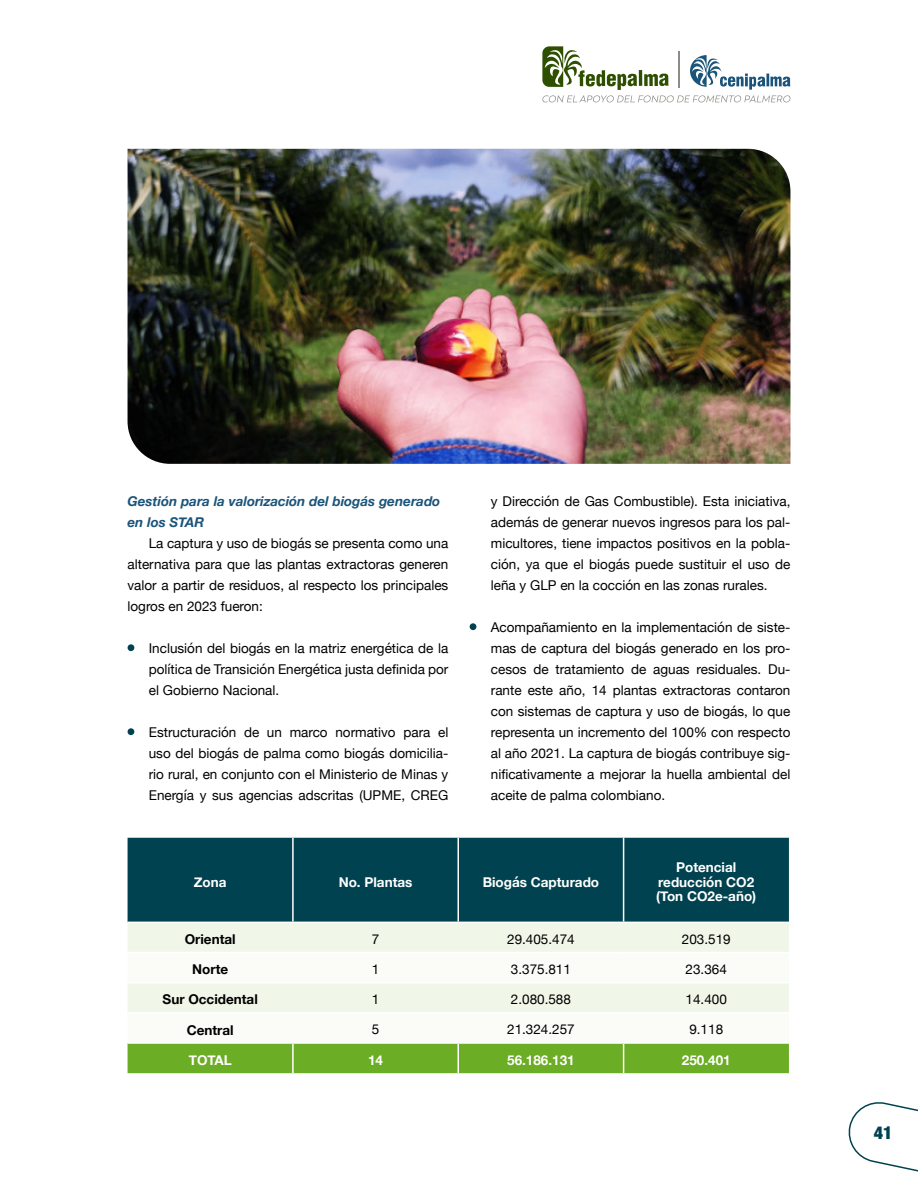
<style>
.page{position:relative;width:918px;height:1188px;background:#fff}
.page>*{position:absolute;margin:0;border:0;box-sizing:border-box;transform-origin:0 0}
.t1{font:900 condensed 18px "Helvetica Neue";color:#00424f}
.t2{font:13.5px/21px "Helvetica Neue";color:#000;text-align:justify}
.t3{font:700 13.5px/14.4px "Helvetica Neue";color:#fff;text-align:center}
.t4{font:italic 700 13.5px/21px "Helvetica Neue";color:#1a547a}
.t5{font:700 13.5px "Helvetica Neue";color:#000}
</style>
<div class="page">
<div style="left:128px;top:644px;width:6px;height:7px;background:#00424f;border-radius:50%"></div>
<div style="left:128px;top:728px;width:6px;height:7px;background:#00424f;border-radius:50%"></div>
<div style="left:470px;top:623px;width:6px;height:7px;background:#00424f;border-radius:50%"></div>
<div style="left:128px;top:838px;width:661px;height:84px;background:#00424f"></div>
<div style="left:128px;top:923px;width:661px;height:29px;background:#f0f7e9"></div>
<div style="left:128px;top:983px;width:661px;height:29px;background:#f0f7e9"></div>
<hr style="left:292px;top:838px;width:2px;height:84px;background:#fff">
<hr style="left:458px;top:838px;width:1px;height:84px;background:#fff">
<hr style="left:623px;top:838px;width:1px;height:84px;background:#fff">
<div style="left:128px;top:1044px;width:661px;height:29px;background:#6bad24"></div>
<img style="left:128px;top:149px;width:662px;height:315px">
<svg style="left:848px;top:1102px;width:70px;height:70px"></svg>
<svg style="left:542px;top:46px;width:249px;height:56px"></svg>
<p class="t4" style="left:128px;top:491px;width:314px">Gestión para la valorización del biogás generado en los STAR</p>
<p class="t2" style="left:128px;top:533px;width:322px;text-indent:21px">La captura y uso de biogás se presenta como una alternativa para que las plantas extractoras generen valor a partir de residuos, al respecto los principales logros en 2023 fueron:</p>
<p class="t2" style="left:149px;top:638px;width:301px">Inclusión del biogás en la matriz energética de la política de Transición Energética justa definida por el Gobierno Nacional.</p>
<p class="t2" style="left:149px;top:722px;width:301px">Estructuración de un marco normativo para el uso del biogás de palma como biogás domicilia&shy;rio rural, en conjunto con el Ministerio de Minas y Energía y sus agencias adscritas (UPME, CREG</p>
<p class="t2" style="left:491px;top:491px;width:301px">y Dirección de Gas Combustible). Esta iniciativa, además de generar nuevos ingresos para los pal&shy;micultores, tiene impactos positivos en la pobla&shy;ción, ya que el biogás puede sustituir el uso de leña y GLP en la cocción en las zonas rurales.</p>
<p class="t2" style="left:491px;top:617px;width:301px">Acompañamiento en la implementación de siste&shy;mas de captura del biogás generado en los pro&shy;cesos de tratamiento de aguas residuales. Du&shy;rante este año, 14 plantas extractoras contaron con sistemas de captura y uso de biogás, lo que representa un incremento del 100% con respecto al año 2021. La captura de biogás contribuye sig&shy;nificativamente a mejorar la huella ambiental del aceite de palma colombiano.</p>
<p class="t3" style="left:194px;top:875px;width:34px">Zona</p>
<p class="t3" style="left:339px;top:875px;width:75px">No. Plantas</p>
<p class="t3" style="left:483px;top:875px;width:118px">Biogás Capturado</p>
<p class="t3" style="left:656px;top:861px;width:102px">Potencial reducción CO2 (Ton CO2e-año)</p>
<p class="t5" style="left:185px;top:929px;width:52px">Oriental</p>
<p class="t2" style="left:372px;top:929px;width:9px">7</p>
<p class="t2" style="left:507px;top:929px;width:69px">29.405.474</p>
<p class="t2" style="left:682px;top:929px;width:50px">203.519</p>
<p class="t5" style="left:192px;top:959px;width:38px">Norte</p>
<p class="t2" style="left:372px;top:960px;width:9px">1</p>
<p class="t2" style="left:511px;top:960px;width:62px">3.375.811</p>
<p class="t2" style="left:686px;top:960px;width:43px">23.364</p>
<p class="t5" style="left:163px;top:989px;width:97px">Sur Occidental</p>
<p class="t2" style="left:372px;top:990px;width:9px">1</p>
<p class="t2" style="left:511px;top:990px;width:62px">2.080.588</p>
<p class="t2" style="left:686px;top:990px;width:43px">14.400</p>
<p class="t5" style="left:187px;top:1019px;width:48px">Central</p>
<p class="t2" style="left:372px;top:1020px;width:9px">5</p>
<p class="t2" style="left:507px;top:1020px;width:69px">21.324.257</p>
<p class="t2" style="left:689px;top:1020px;width:35px">9.118</p>
<p class="t3" style="left:189px;top:1053px;width:45px">TOTAL</p>
<p class="t3" style="left:368px;top:1053px;width:17px">14</p>
<p class="t3" style="left:507px;top:1053px;width:69px">56.186.131</p>
<p class="t3" style="left:682px;top:1053px;width:50px">250.401</p>
<h1 class="t1" style="left:874px;top:1118px;width:20px">41</h1>
</div>
